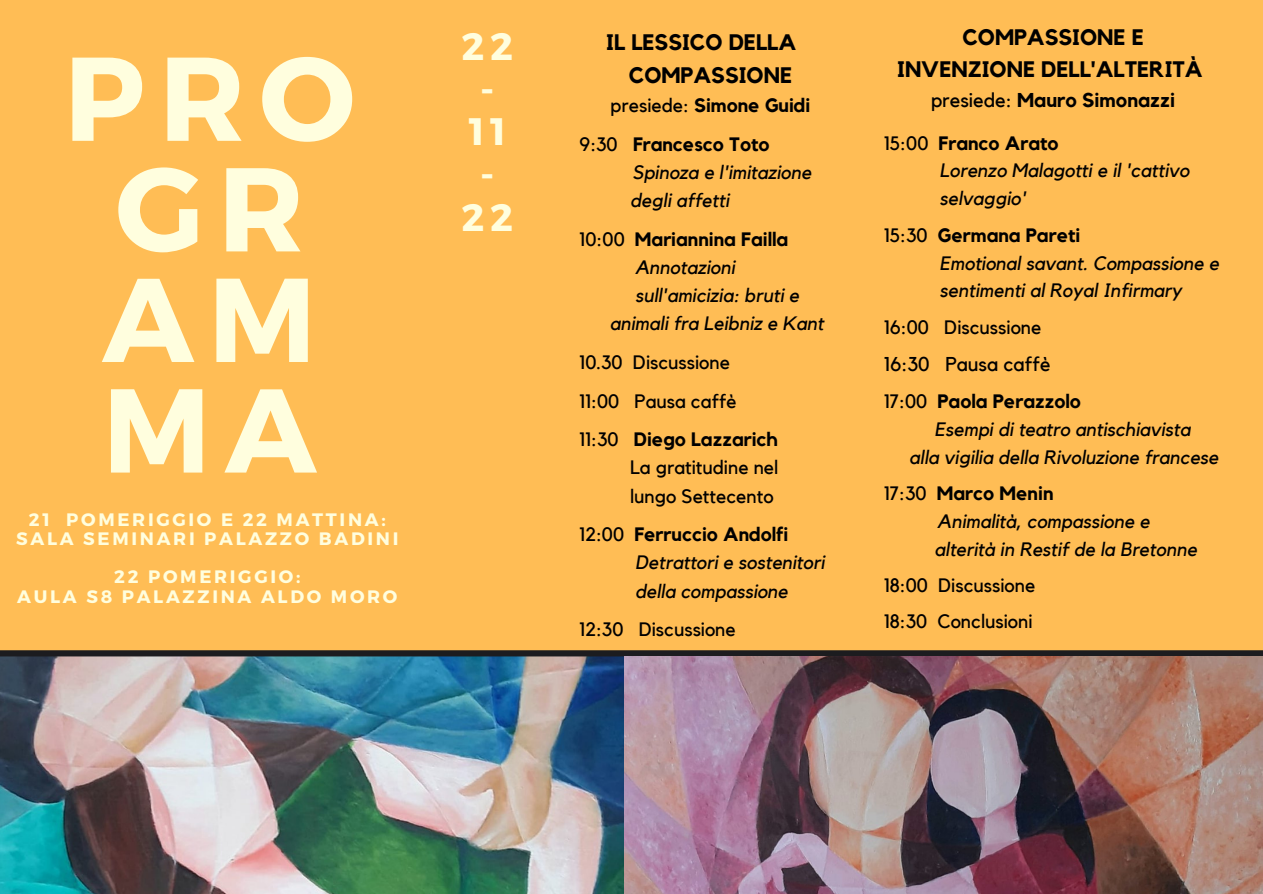
<style>
.page{position:relative;width:1263px;height:894px;background:#fff}
.page>*{position:absolute;margin:0;border:0;box-sizing:border-box;transform-origin:0 0}
.t1{font:700 118.8px/110.6px "Montserrat";letter-spacing:.12em;color:#fffede;text-align:center}
.t2{font:700 38.25px/42.6px "Montserrat";color:#fffede;text-align:center}
.t3{font:700 22.35px/32.4px "Kollektif";color:#000;text-align:right}
.t4{font:700 19.95px "Kollektif";color:#000}
.t5{font:19.95px "Kollektif";color:#000}
.t6{font:italic 19.35px/27.8px "Kollektif";color:#000}
.t7{font:19.35px/38.5px "Kollektif";color:#000}
.t8{font:700 19.35px/38.5px "Kollektif";color:#000}
.t9{font:700 18px/19px "Montserrat";letter-spacing:.15em;color:#fffede;text-align:center}
.s1{font-weight:400}
.s2{font-weight:700}
.s3{font-style:normal}
.s4{font-weight:700;font-style:normal}
</style>
<div class="page">
<img style="left:0;top:656px;width:625px;height:237px">
<div style="left:0;top:0;width:1263px;height:652px;background:#ffbd55"></div>
<svg style="left:0;top:650px;width:1263px;height:6px;background:#252321"></svg>
<img style="left:625px;top:656px;width:637px;height:237px">
<h1 class="t1" style="left:64px;top:37px;width:292px">PRO<br>GR<br>AM<br>MA</h1>
<p class="t9" style="left:16px;top:509px;width:384px">21 POMERIGGIO E 22 MATTINA:<br>SALA SEMINARI PALAZZO BADINI</p>
<p class="t9" style="left:17px;top:566px;width:382px">22 POMERIGGIO:<br>AULA S8 PALAZZINA ALDO MORO</p>
<h2 class="t2" style="left:462px;top:23px;width:53px">22 -<br>11 -<br>22</h2>
<p class="t3" style="left:897px;top:22px;width:307px;text-align:center">COMPASSIONE E<br>INVENZIONE DELL'ALTERITÀ</p>
<p class="t3" style="left:606px;top:27px;width:192px">IL LESSICO DELLA<br>COMPASSIONE</p>
<p class="t8" style="left:580px;top:87px;width:232px;text-indent:31px"><span class="s1">presiede:</span> Simone Guidi<br><span class="s1">9:30</span> Francesco Toto</p>
<p class="t6" style="left:630px;top:159px;width:183px;line-height:28.2px">Spinoza e l'imitazione degli affetti</p>
<p class="t8" style="left:580px;top:220px;width:210px"><span class="s1">10:00</span> Mariannina Failla</p>
<p class="t6" style="left:635px;top:254px;width:101px">Annotazioni</p>
<p class="t6" style="left:635px;top:282px;width:166px">sull'amicizia: bruti e</p>
<p class="t6" style="left:610px;top:310px;width:215px">animali fra Leibniz e Kant</p>
<p class="t7" style="left:580px;top:343px;width:199px">10.30 Discussione<br>11:00 Pausa caffè<br>11:30 <span class="s2">Diego Lazzarich</span></p>
<p class="t7" style="left:630px;top:454px;width:150px;line-height:28.2px">La gratitudine nel lungo Settecento</p>
<p class="t6" style="left:635px;top:521px;width:191px;line-height:28.2px;text-indent:-55px"><span class="s3">12:00</span> <span class="s4">Ferruccio Andolfi<br></span>Detrattori e sostenitori della compassione</p>
<p class="t7" style="left:580px;top:610px;width:158px">12:30 Discussione</p>
<p class="t4" style="left:931px;top:91px;width:246px"><span class="s1">presiede:</span> Mauro Simonazzi</p>
<p class="t6" style="left:940px;top:130px;width:251px;text-indent:-56px"><span class="s3">15:00</span> <span class="s4">Franco Arato<br></span>Lorenzo Malagotti e il 'cattivo selvaggio'</p>
<p class="t6" style="left:940px;top:222px;width:281px;text-indent:-56px"><span class="s3">15:30</span> <span class="s4">Germana Pareti<br></span>Emotional savant. Compassione e sentimenti al Royal Infirmary</p>
<p class="t7" style="left:884px;top:308px;width:159px">16:00 Discussione</p>
<p class="t5" style="left:884px;top:355px;width:168px">16:30 Pausa caffè</p>
<p class="t8" style="left:884px;top:382px;width:198px"><span class="s1">17:00</span> Paola Perazzolo</p>
<p class="t6" style="left:934px;top:416px;width:257px">Esempi di teatro antischiavista</p>
<p class="t6" style="left:909px;top:443px;width:311px">alla vigilia della Rivoluzione francese</p>
<p class="t6" style="left:934px;top:480px;width:264px;text-indent:-50px"><span class="s3">17:30</span> <span class="s4">Marco Menin<br></span>Animalità, compassione e alterità in Restif de la Bretonne</p>
<p class="t7" style="left:884px;top:567px;width:153px;line-height:36px">18:00 Discussione<br>18:30 Conclusioni</p>
</div>
